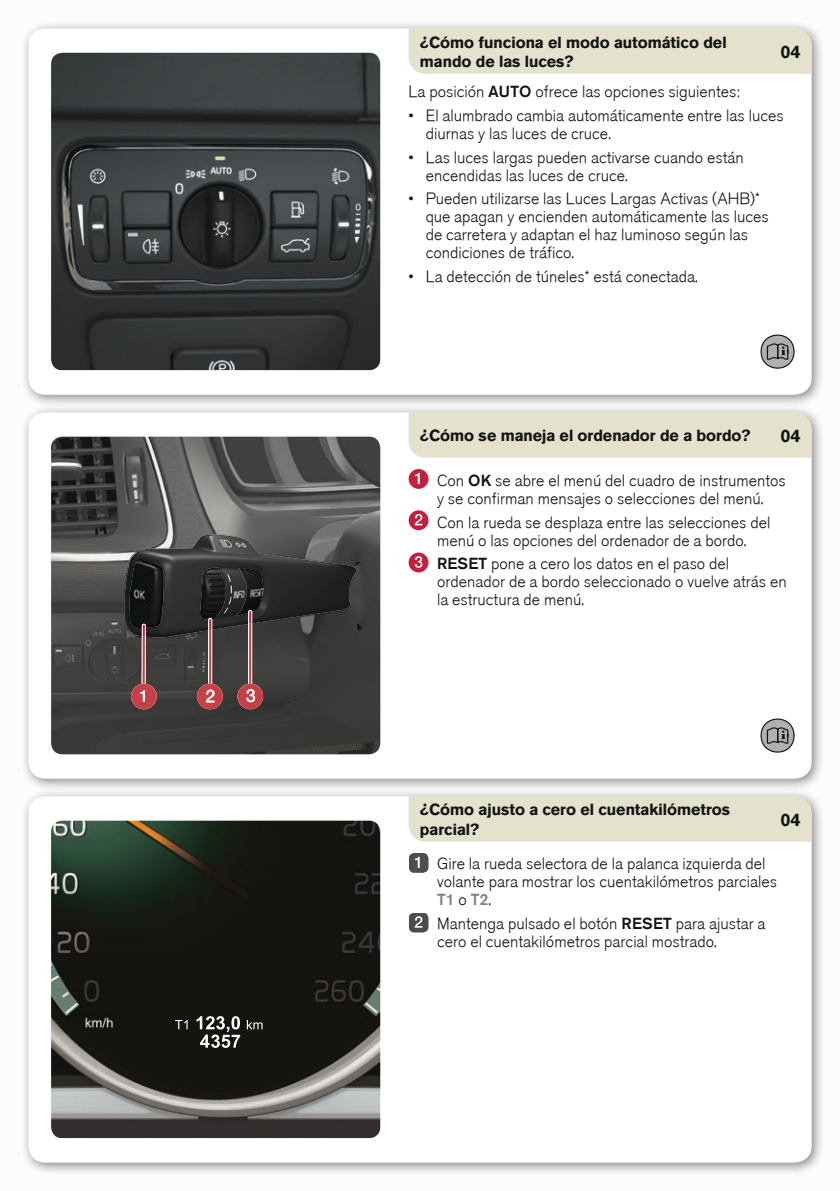
<style>
.page{position:relative;width:840px;height:1191px;background:#fff}
.page>*{position:absolute;margin:0;border:0;box-sizing:border-box;transform-origin:0 0}
.t1{font:700 18px "Volvo Sans";color:#121515}
.t2{font:300 16px/18px "Volvo Sans";color:#121515}
.t3{font:700 16px/19.2px "Volvo Sans";color:#121515}
.s1{font-style:inherit}
.s2{color:#818282}
</style>
<div class="page">
<div style="left:0;top:0;width:839px;height:1191px;background:#f6f6f6"></div>
<div style="left:20px;top:20px;width:804px;height:388px;background:#121515;opacity:.5"></div>
<div style="left:28px;top:28px;width:783px;height:367px;background:#fff;border-radius:17px"></div>
<div style="left:20px;top:404px;width:804px;height:388px;background:#121515;opacity:.5"></div>
<div style="left:28px;top:412px;width:783px;height:366px;background:#fff;border-radius:17px"></div>
<div style="left:20px;top:788px;width:804px;height:388px;background:#121515;opacity:.5"></div>
<div style="left:28px;top:796px;width:783px;height:366px;background:#fff;border-radius:17px"></div>
<div style="left:408px;top:28px;width:403px;height:46px;background:#e4e1cc"></div>
<img style="left:51px;top:53px;width:329px;height:317px">
<img style="left:51px;top:437px;width:329px;height:317px">
<svg style="left:131px;top:636px;width:26px;height:73px;background:#774c4f"></svg>
<svg style="left:197px;top:630px;width:25px;height:79px;background:#775052"></svg>
<svg style="left:237px;top:623px;width:26px;height:86px;background:#734f51"></svg>
<img style="left:129px;top:561px;width:35px;height:67px">
<svg style="left:142px;top:624px;width:4px;height:4px"></svg>
<img style="left:199px;top:567px;width:27px;height:52px">
<img style="left:235px;top:568px;width:28px;height:48px">
<svg style="left:248px;top:610px;width:4px;height:3px"></svg>
<div style="left:408px;top:412px;width:403px;height:46px;background:#e4e1cc"></div>
<div style="left:408px;top:796px;width:403px;height:45px;background:#e4e1cc"></div>
<img style="left:51px;top:820px;width:329px;height:318px">
<svg style="left:175px;top:1020px;width:12px;height:9px"></svg>
<svg style="left:247px;top:1020px;width:15px;height:9px"></svg>
<svg style="left:196px;top:1016px;width:44px;height:32px"></svg>
<svg style="left:760px;top:334px;width:34px;height:35px"></svg>
<div style="left:408px;top:469px;width:20px;height:20px;background:#c51f3c;border-radius:50%"></div>
<svg style="left:415px;top:473px;width:4px;height:11px"></svg>
<svg style="left:408px;top:510px;width:20px;height:20px"></svg>
<svg style="left:414px;top:514px;width:8px;height:11px"></svg>
<div style="left:408px;top:552px;width:20px;height:20px;background:#c51f3c;border-radius:50%"></div>
<svg style="left:414px;top:556px;width:8px;height:12px"></svg>
<svg style="left:760px;top:718px;width:34px;height:34px"></svg>
<svg style="left:409px;top:853px;width:19px;height:20px"></svg>
<svg style="left:409px;top:913px;width:19px;height:19px"></svg>
<p class="t3" style="left:420px;top:32px;width:308px">¿Cómo funciona el modo automático del mando de las luces?</p>
<p class="t2" style="left:408px;top:83px;width:332px">La posición <span class="s1">AUTO</span> ofrece las opciones siguientes:</p>
<p class="t2" style="left:425px;top:107px;width:359px;text-indent:-17px">• El alumbrado cambia automáticamente entre las luces diurnas y las luces de cruce.</p>
<p class="t2" style="left:425px;top:148px;width:319px;text-indent:-17px">• Las luces largas pueden activarse cuando están encendidas las luces de cruce.</p>
<p class="t2" style="left:425px;top:190px;width:344px;text-indent:-17px">• Pueden utilizarse las Luces Largas Activas (AHB)* que apagan y encienden automáticamente las luces de carretera y adaptan el haz luminoso según las condiciones de tráfico.</p>
<p class="t2" style="left:408px;top:268px;width:290px">• La detección de túneles* está conectada.</p>
<p class="t1" style="left:780px;top:39px;width:22px">04</p>
<p class="t3" style="left:420px;top:425px;width:332px">¿Cómo se maneja el ordenador de a bordo?</p>
<p class="t2" style="left:437px;top:472px;width:350px">Con <span class="s1">OK</span> se abre el menú del cuadro de instrumentos y se confirman mensajes o selecciones del menú.</p>
<p class="t2" style="left:437px;top:513px;width:334px">Con la rueda se desplaza entre las selecciones del menú o las opciones del ordenador de a bordo.</p>
<p class="t2" style="left:437px;top:555px;width:351px"><span class="s1">RESET</span> pone a cero los datos en el paso del ordenador de a bordo seleccionado o vuelve atrás en la estructura de menú.</p>
<p class="t1" style="left:780px;top:423px;width:22px">04</p>
<p class="t3" style="left:420px;top:799px;width:311px">¿Cómo ajusto a cero el cuentakilómetros parcial?</p>
<p class="t1" style="left:780px;top:806px;width:22px">04</p>
<p class="t2" style="left:437px;top:855px;width:341px">Gire la rueda selectora de la palanca izquierda del volante para mostrar los cuentakilómetros parciales<br><span class="s2">T1</span> o <span class="s2">T2</span>.</p>
<p class="t2" style="left:437px;top:914px;width:330px">Mantenga pulsado el botón <span class="s1">RESET</span> para ajustar a cero el cuentakilómetros parcial mostrado.</p>
</div>
